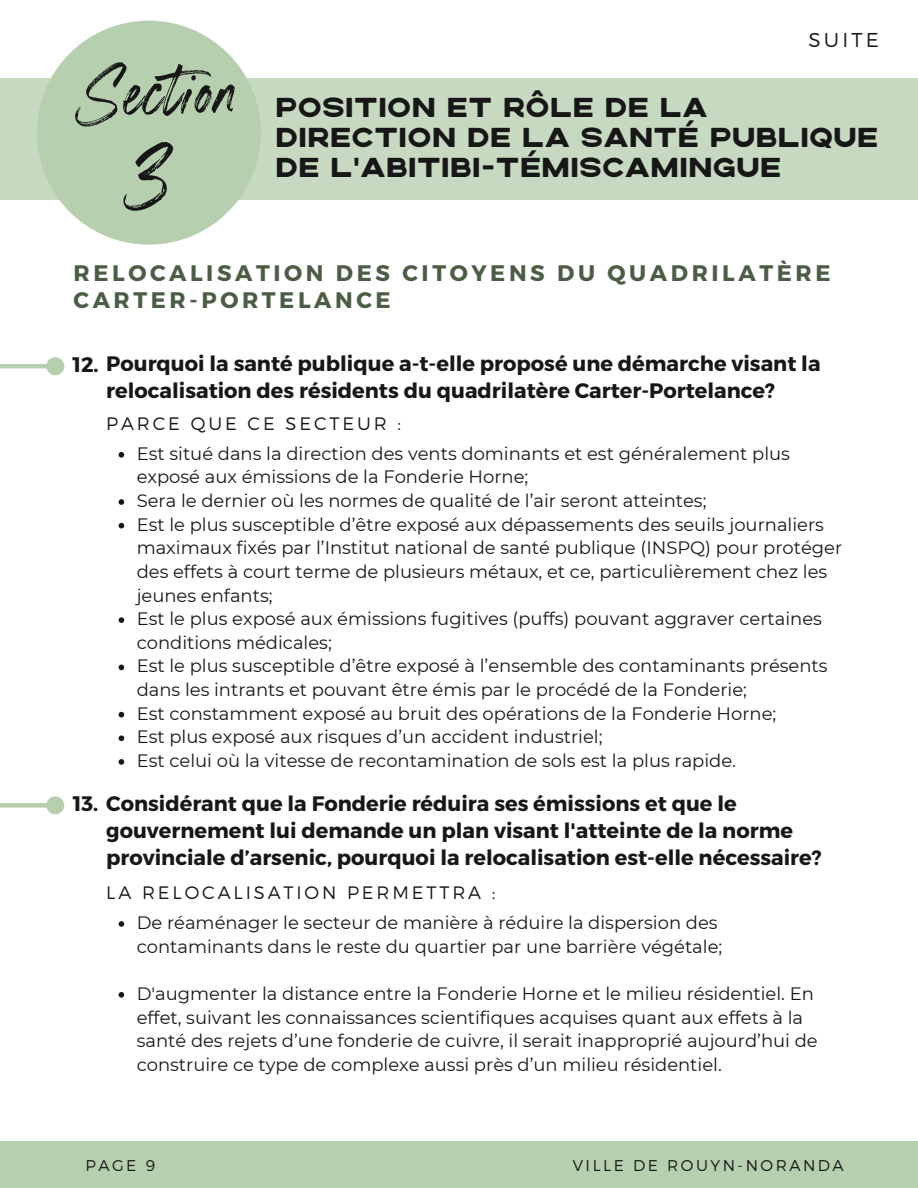
<style>
.page{position:relative;width:918px;height:1188px;background:#fff}
.page>*{position:absolute;margin:0;border:0;box-sizing:border-box;transform-origin:0 0}
.t1{font:118.8px "Boston Skyline Rough Alt";color:#171717}
.t2{font:82.8px "Boston Skyline Rough Alt";letter-spacing:.025em;color:#171717}
.t3{font:24px/30.3px "Boston Skyline Sans Clean";letter-spacing:.02em;color:#171717}
.t4{font:700 22.5px/27px "Montserrat";letter-spacing:.16em;color:#4b5d45}
.t5{font:700 21px/27px "Montserrat";color:#171717;text-align:center}
.t6{font:300 20.1px "Montserrat";letter-spacing:.16em;color:#171717}
.t7{font:18px/23.7px "Montserrat";color:#171717}
.t8{font:300 18px "Montserrat";letter-spacing:.16em;color:#171717}
.t9{font:300 15.6px "Montserrat";letter-spacing:.16em;color:#171717}
</style>
<div class="page">
<svg style="left:119px;top:452px;width:5px;height:6px"></svg>
<svg style="left:119px;top:499px;width:5px;height:6px"></svg>
<svg style="left:119px;top:523px;width:5px;height:5px"></svg>
<svg style="left:119px;top:617px;width:5px;height:6px"></svg>
<svg style="left:119px;top:665px;width:5px;height:5px"></svg>
<svg style="left:119px;top:712px;width:5px;height:5px"></svg>
<svg style="left:119px;top:735px;width:5px;height:6px"></svg>
<svg style="left:119px;top:759px;width:5px;height:6px"></svg>
<svg style="left:119px;top:921px;width:5px;height:6px"></svg>
<svg style="left:119px;top:992px;width:5px;height:6px"></svg>
<div style="left:0;top:1141px;width:918px;height:47px;background:#b6cfae"></div>
<div style="left:0;top:78px;width:918px;height:121px;background:#c7dac1"></div>
<div style="left:37px;top:21px;width:224px;height:224px;background:#b6cfae;border-radius:50%"></div>
<hr style="left:0;top:364px;width:47px;height:4px;background:#b6cfae">
<div style="left:49px;top:359px;width:13px;height:14px;background:#b6cfae;border-radius:50%"></div>
<div style="left:46px;top:357px;width:18px;height:18px;border:4px solid #b6cfae;border-radius:50%"></div>
<div style="left:0;top:803px;width:47px;height:5px;background:#b6cfae"></div>
<div style="left:49px;top:799px;width:13px;height:13px;background:#b6cfae;border-radius:50%"></div>
<div style="left:46px;top:796px;width:18px;height:18px;border:4px solid #b6cfae;border-radius:50%"></div>
<p class="t2" style="left:81px;top:41px;width:160px">Section</p>
<p class="t1" style="left:128px;top:100px;width:44px">3</p>
<p class="t6" style="left:808px;top:27px;width:72px">SUITE</p>
<p class="t3" style="left:276px;top:93px;width:604px">POSITION ET RÔLE DE LA<br>DIRECTION DE LA SANTÉ PUBLIQUE<br>DE L’ABITIBI-TÉMISCAMINGUE</p>
<p class="t4" style="left:74px;top:258px;width:758px">RELOCALISATION DES CITOYENS DU QUADRILATÈRE<br>CARTER-PORTELANCE</p>
<p class="t5" style="left:72px;top:349px;width:750px">12. Pourquoi la santé publique a-t-elle proposé une démarche visant la relocalisation des résidents du quadrilatère Carter-Portelance?</p>
<p class="t8" style="left:106px;top:412px;width:296px">PARCE QUE CE SECTEUR :</p>
<p class="t7" style="left:137px;top:442px;width:655px">Est situé dans la direction des vents dominants et est généralement plus exposé aux émissions de la Fonderie Horne;</p>
<p class="t7" style="left:137px;top:489px;width:571px">Sera le dernier où les normes de qualité de l’air seront atteintes;</p>
<p class="t7" style="left:137px;top:512px;width:707px">Est le plus susceptible d’être exposé aux dépassements des seuils journaliers maximaux fixés par l’Institut national de santé publique (INSPQ) pour protéger des effets à court terme de plusieurs métaux, et ce, particulièrement chez les jeunes enfants;</p>
<p class="t7" style="left:137px;top:607px;width:687px">Est le plus exposé aux émissions fugitives (puffs) pouvant aggraver certaines conditions médicales;</p>
<p class="t7" style="left:137px;top:654px;width:692px">Est le plus susceptible d’être exposé à l’ensemble des contaminants présents dans les intrants et pouvant être émis par le procédé de la Fonderie;</p>
<p class="t7" style="left:137px;top:701px;width:641px">Est constamment exposé au bruit des opérations de la Fonderie Horne;</p>
<p class="t7" style="left:137px;top:725px;width:467px">Est plus exposé aux risques d’un accident industriel;</p>
<p class="t7" style="left:137px;top:749px;width:601px">Est celui où la vitesse de recontamination de sols est la plus rapide.</p>
<p class="t5" style="left:106px;top:789px;width:717px;text-align:left;text-indent:-33px">13. Considérant que la Fonderie réduira ses émissions et que le gouvernement lui demande un plan visant l'atteinte de la norme provinciale d’arsenic, pourquoi la relocalisation est-elle nécessaire?</p>
<p class="t8" style="left:106px;top:881px;width:391px">LA RELOCALISATION PERMETTRA :</p>
<p class="t7" style="left:137px;top:911px;width:587px">De réaménager le secteur de manière à réduire la dispersion des contaminants dans le reste du quartier par une barrière végétale;</p>
<p class="t7" style="left:137px;top:982px;width:683px">D'augmenter la distance entre la Fonderie Horne et le milieu résidentiel. En effet, suivant les connaissances scientifiques acquises quant aux effets à la santé des rejets d’une fonderie de cuivre, il serait inapproprié aujourd’hui de construire ce type de complexe aussi près d’un milieu résidentiel.</p>
<p class="t9" style="left:86px;top:1155px;width:71px">PAGE 9</p>
<p class="t9" style="left:573px;top:1156px;width:272px">VILLE DE ROUYN-NORANDA</p>
</div>
